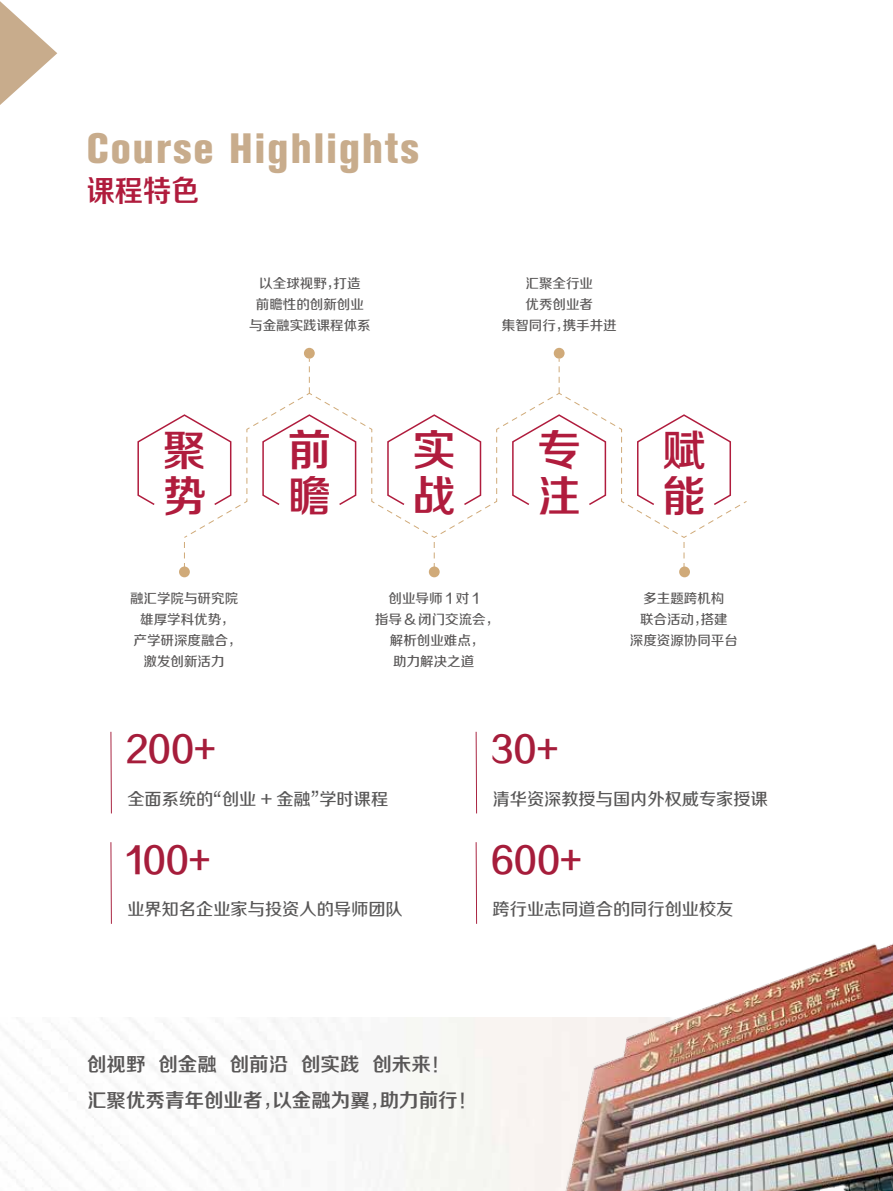
<style>
.page{position:relative;width:893px;height:1191px;background:#fff}
.page>*{position:absolute;margin:0;border:0;box-sizing:border-box;transform-origin:0 0}
.t1{font:43.35px/45.5px "FZZZHONGJW GB1 0";color:#b01c3d}
.t2{font:800 condensed 42px "Akzidenz Grotesk BQ";letter-spacing:.05em;color:#c8ac8c}
.t3{font:34.35px "FZZZHONGJW GB1 0";color:#a61d3b;scale:.94 1}
.t4{font:30px "FZZZHONGJW GB1 0";color:#b01c3d;scale:.94 1}
.t5{font:19.5px/36px "FZZZHONGJW GB1 0";color:#595757}
.t6{font:17.25px "FZZZHUNHJW GB1 0";color:#585757}
.t7{font:13.5px/21px "FZZZHUNHJW GB1 0";color:#595757;text-align:center}
</style>
<div class="page">
<svg style="left:0;top:1px;width:57px;height:104px"></svg>
<img style="left:147px;top:810px;width:745px;height:381px">
<svg style="left:137px;top:359px;width:610px;height:210px"></svg>
<div style="left:304px;top:348px;width:11px;height:11px;background:#d0aa79;border-radius:50%"></div>
<div style="left:553px;top:348px;width:11px;height:11px;background:#d0aa79;border-radius:50%"></div>
<div style="left:179px;top:567px;width:11px;height:10px;background:#d0aa79;border-radius:50%"></div>
<div style="left:429px;top:567px;width:10px;height:10px;background:#d0aa79;border-radius:50%"></div>
<div style="left:679px;top:567px;width:11px;height:10px;background:#d0aa79;border-radius:50%"></div>
<svg style="left:110px;top:732px;width:2px;height:81px"></svg>
<svg style="left:110px;top:842px;width:2px;height:82px"></svg>
<svg style="left:475px;top:842px;width:2px;height:82px"></svg>
<svg style="left:475px;top:732px;width:2px;height:81px"></svg>
<h2 class="t2" style="left:87px;top:124px;width:333px">Course Highlights</h2>
<h3 class="t4" style="left:87px;top:174px;width:121px">课程特色</h3>
<p class="t7" style="left:249px;top:274px;width:123px">以全球视野，打造<br>前瞻性的创新创业与金融实践课程体系</p>
<p class="t7" style="left:502px;top:274px;width:116px">汇聚全行业<br>优秀创业者<br>集智同行，携手并进</p>
<h1 class="t1" style="left:163px;top:430px;width:44px">聚势</h1>
<h1 class="t1" style="left:288px;top:430px;width:43px">前瞻</h1>
<h1 class="t1" style="left:412px;top:430px;width:43px">实战</h1>
<h1 class="t1" style="left:537px;top:430px;width:43px">专注</h1>
<h1 class="t1" style="left:662px;top:430px;width:44px">赋能</h1>
<p class="t7" style="left:130px;top:589px;width:113px">融汇学院与研究院雄厚学科优势，产学研深度融合，激发创新活力</p>
<p class="t7" style="left:375px;top:589px;width:126px">创业导师 1 对 1<br>指导 &amp; 闭门交流会，解析创业难点，<br>助力解决之道</p>
<p class="t7" style="left:630px;top:589px;width:109px">多主题跨机构<br>联合活动，搭建<br>深度资源协同平台</p>
<h3 class="t3" style="left:126px;top:731px;width:97px">200+</h3>
<p class="t6" style="left:127px;top:789px;width:262px">全面系统的“创业 + 金融”学时课程</p>
<h3 class="t3" style="left:126px;top:841px;width:91px">100+</h3>
<p class="t6" style="left:127px;top:900px;width:277px">业界知名企业家与投资人的导师团队</p>
<h3 class="t3" style="left:491px;top:731px;width:73px">30+</h3>
<p class="t6" style="left:492px;top:789px;width:277px">清华资深教授与国内外权威专家授课</p>
<h3 class="t3" style="left:491px;top:841px;width:98px">600+</h3>
<p class="t6" style="left:492px;top:900px;width:242px">跨行业志同道合的同行创业校友</p>
<h3 class="t5" style="left:87px;top:1047px;width:392px">创视野 创金融 创前沿 创实践 创未来！<br>汇聚优秀青年创业者，以金融为翼，助力前行！</h3>
</div>
